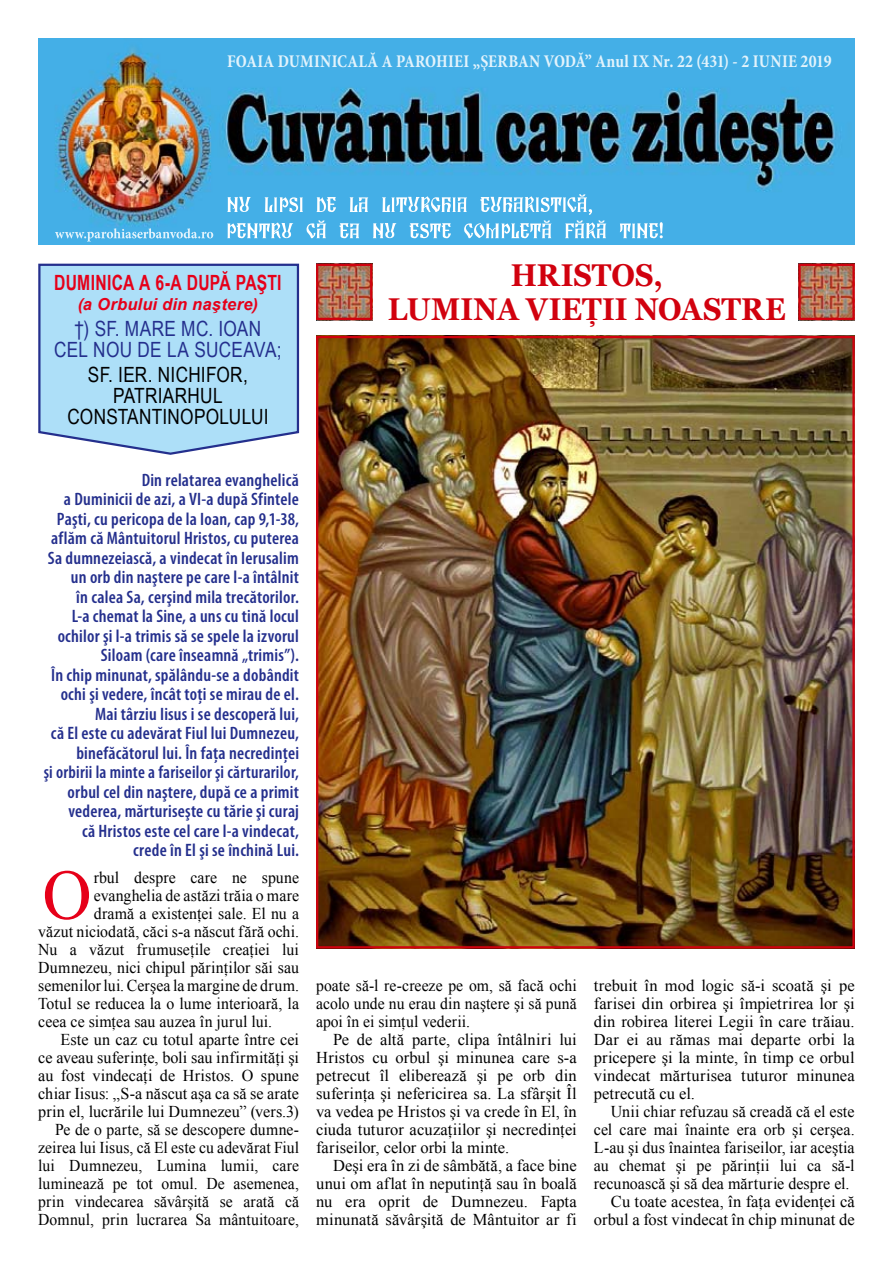
<style>
.page{position:relative;width:893px;height:1263px;background:#fff}
.page>*{position:absolute;margin:0;border:0;box-sizing:border-box;transform-origin:0 0}
.t1{font:70.8px "Times New Roman";color:#e60019;scale:.96 1}
.t2{font:700 31.5px/34.5px "Georgia";color:#d1010e;text-align:center;scale:.91 1}
.t3{font:21px/21px "Arial Narrow";letter-spacing:.01em;color:#000;text-align:center}
.t4{font:21px/21px "Arial Narrow";letter-spacing:.015em;color:#242f8d;text-align:center}
.t5{font:700 21px "Arial Narrow";letter-spacing:.015em;color:#e60019;scale:.91 1}
.t6{font:600 condensed 18px/19.5px "Myriad Pro";letter-spacing:.015em;color:#242f8d;text-align:right}
.t7{font:700 condensed 18px "Minion Pro";letter-spacing:.015em;color:#e2f3fc;scale:.94 1}
.t8{font:16.5px/18px "Times New Roman";letter-spacing:.005em;color:#000;text-align:justify}
.t9{font:16.5px/18px "Times New Roman";letter-spacing:.005em;color:#000;text-align:justify;scale:.95 1}
.t10{font:16.5px "Times New Roman";letter-spacing:.005em;color:#000;scale:.96 1}
.t11{font:italic 700 16.5px "Arial";letter-spacing:.015em;color:#e60019}
</style>
<div class="page">
<img style="left:38px;top:38px;width:817px;height:206px">
<svg style="left:227px;top:194px;width:436px;height:44px;background:#6dc0ec"></svg>
<svg style="left:55px;top:228px;width:158px;height:14px;background:#67beeb"></svg>
<img style="left:801px;top:267px;width:51px;height:50px">
<img style="left:319px;top:339px;width:533px;height:606px">
<div style="left:316px;top:336px;width:539px;height:612px;border:2px solid #d1010e"></div>
<img style="left:319px;top:267px;width:50px;height:50px">
<div style="left:316px;top:264px;width:56px;height:56px;border:2px solid #d1010e"></div>
<div style="left:798px;top:264px;width:57px;height:56px;border:2px solid #d1010e"></div>
<svg style="left:38px;top:263px;width:262px;height:192px;background:#acdaf4"></svg>
<p class="t7" style="left:227px;top:50px;width:644px">FOAIA DUMINICALĂ A PAROHIEI „ŞERBAN VODĂ” Anul IX Nr. 22 (431) - 2 IUNIE 2019</p>
<p class="t5" style="left:54px;top:266px;width:251px">DUMINICA A 6-A DUPĂ PAŞTI</p>
<p class="t11" style="left:78px;top:294px;width:182px">(a Orbului din naştere)</p>
<p class="t4" style="left:54px;top:317px;width:229px">†) SF. MARE MC. IOAN<br>CEL NOU DE LA SUCEAVA;</p>
<p class="t3" style="left:67px;top:363px;width:203px">SF. IER. NICHIFOR,<br>PATRIARHUL<br>CONSTANTINOPOLULUI</p>
<h2 class="t2" style="left:388px;top:258px;width:439px">HRISTOS,<br>LUMINA VIEŢII NOASTRE</h2>
<p class="t6" style="left:44px;top:470px;width:257px">Din relatarea evanghelică<br>a Duminicii de azi, a VI-a după Sfintele Paşti, cu pericopa de la Ioan, cap 9,1-38, aflăm că Mântuitorul Hristos, cu puterea Sa dumnezeiască, a vindecat în Ierusalim un orb din naştere pe care l-a întâlnit<br>în calea Sa, cerşind mila trecătorilor.<br>L-a chemat la Sine, a uns cu tină locul ochilor şi l-a trimis să se spele la izvorul Siloam (care înseamnă „trimis”).<br>În chip minunat, spălându-se a dobândit ochi şi vedere, încât toţi se mirau de el.<br>Mai târziu Iisus i se descoperă lui,<br>că El este cu adevărat Fiul lui Dumnezeu, binefăcătorul lui. În faţa necredinţei<br>şi orbirii la minte a fariseilor şi cărturarilor, orbul cel din naştere, după ce a primit vederea, mărturiseşte cu tărie şi curaj<br>că Hristos este cel care l-a vindecat,<br>crede în El şi se închină Lui.</p>
<h1 class="t1" style="left:43px;top:847px;width:53px">O</h1>
<p class="t10" style="left:94px;top:866px;width:215px">rbul despre care ne spune</p>
<p class="t10" style="left:94px;top:884px;width:215px">evanghelia de astăzi trăia o mare</p>
<p class="t10" style="left:94px;top:902px;width:215px">dramă a existenţei sale. El nu a</p>
<p class="t10" style="left:38px;top:920px;width:273px">văzut niciodată, căci s-a născut fără ochi.</p>
<p class="t10" style="left:38px;top:938px;width:273px">Nu a văzut frumuseţile creaţiei lui</p>
<p class="t10" style="left:38px;top:956px;width:273px">Dumnezeu, nici chipul părinţilor săi sau</p>
<p class="t10" style="left:38px;top:974px;width:273px">semenilor lui. Cerşea la margine de drum.</p>
<p class="t10" style="left:38px;top:992px;width:273px">Totul se reducea la o lume interioară, la</p>
<p class="t10" style="left:38px;top:1010px;width:245px">ceea ce simţea sau auzea în jurul lui.</p>
<p class="t8" style="left:61px;top:1030px;width:240px">Este un caz cu totul aparte între cei</p>
<p class="t8" style="left:38px;top:1048px;width:262px">ce aveau suferinţe, boli sau infirmităţi şi</p>
<p class="t8" style="left:38px;top:1066px;width:262px">au fost vindecaţi de Hristos. O spune</p>
<p class="t8" style="left:38px;top:1084px;width:262px">chiar Iisus: „S-a născut aşa ca să se arate</p>
<p class="t8" style="left:38px;top:1102px;width:262px">prin el, lucrările lui Dumnezeu” (vers.3)</p>
<p class="t9" style="left:55px;top:1120px;width:258px">Pe de o parte, să se descopere dumne-</p>
<p class="t9" style="left:38px;top:1138px;width:276px">zeirea lui Iisus, că El este cu adevărat Fiul</p>
<p class="t9" style="left:38px;top:1156px;width:276px">lui Dumnezeu, Lumina lumii, care</p>
<p class="t9" style="left:38px;top:1174px;width:276px">luminează pe tot omul. De asemenea,</p>
<p class="t9" style="left:38px;top:1192px;width:276px">prin vindecarea săvârşită se arată că</p>
<p class="t9" style="left:38px;top:1210px;width:276px">Domnul, prin lucrarea Sa mântuitoare,</p>
<p class="t9" style="left:316px;top:976px;width:276px">poate să-l re-creeze pe om, să facă ochi acolo unde nu erau din naştere şi să pună apoi în ei simţul vederii.</p>
<p class="t8" style="left:316px;top:1030px;width:262px;text-indent:17px">Pe de altă parte, clipa întâlniri lui Hristos cu orbul şi minunea care s-a petrecut îl eliberează şi pe orb din suferinţa şi nefericirea sa. La sfârşit Îl va vedea pe Hristos şi va crede în El, în ciuda tuturor acuzaţiilor şi necredinţei fariseilor, celor orbi la minte.</p>
<p class="t8" style="left:316px;top:1156px;width:262px;text-indent:17px">Deşi era în zi de sâmbătă, a face bine unui om aflat în neputinţă sau în boală nu era oprit de Dumnezeu. Fapta minunată săvârşită de Mântuitor ar fi</p>
<p class="t8" style="left:594px;top:976px;width:262px">trebuit în mod logic să-i scoată şi pe farisei din orbirea şi împietrirea lor şi din robirea literei Legii în care trăiau.<br>Dar ei au rămas mai departe orbi la pricepere şi la minte, în timp ce orbul vindecat mărturisea tuturor minunea petrecută cu el.</p>
<p class="t8" style="left:611px;top:1102px;width:245px">Unii chiar refuzau să creadă că el este</p>
<p class="t8" style="left:594px;top:1120px;width:262px">cel care mai înainte era orb şi cerşea.</p>
<p class="t8" style="left:594px;top:1138px;width:262px">L‑au şi dus înaintea fariseilor, iar aceştia</p>
<p class="t8" style="left:594px;top:1156px;width:262px">au chemat şi pe părinţii lui ca să-l</p>
<p class="t8" style="left:594px;top:1174px;width:257px">recunoască şi să dea mărturie despre el.</p>
<p class="t8" style="left:611px;top:1192px;width:245px">Cu toate acestea, în faţa evidenţei că</p>
<p class="t8" style="left:594px;top:1210px;width:262px">orbul a fost vindecat în chip minunat de</p>
</div>
